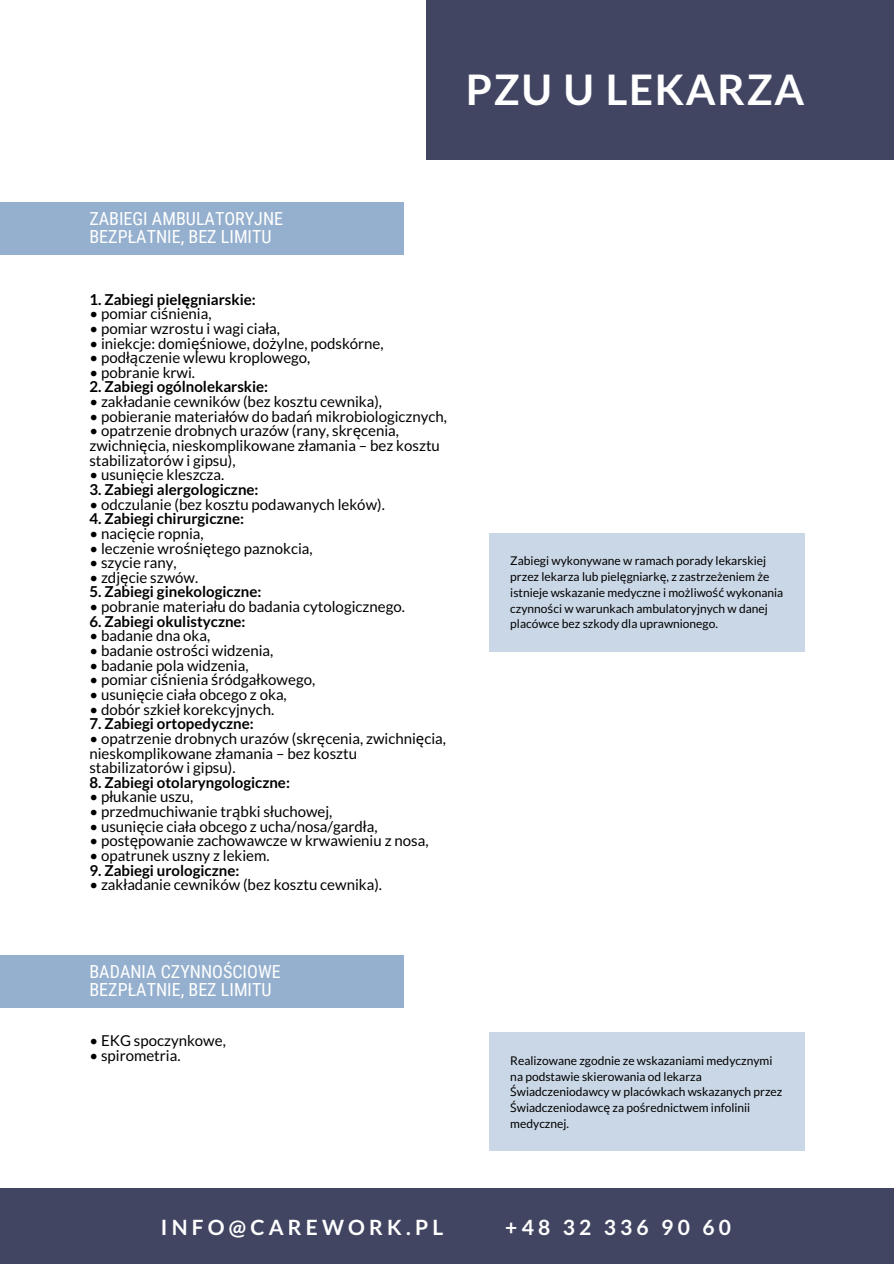
<style>
.page{position:relative;width:894px;height:1264px;background:#fff}
.page>*{position:absolute;margin:0;border:0;box-sizing:border-box;transform-origin:0 0}
.t1{font:700 42px "Lato";letter-spacing:.04em;color:#fff}
.t2{font:700 21px "Lato";letter-spacing:.2em;color:#fff}
.t3{font:18px/18px "Roboto Condensed";color:#fff}
.t4{font:15px/14.7px "Lato";color:#000}
.t5{font:700 15px "Lato";color:#000}
.t6{font:12px/15.8px "Lato";color:#000}
.s1{font-family:"Noto Sans"}
</style>
<div class="page">
<div style="left:426px;top:0;width:467px;height:160px;background:#414562"></div>
<div style="left:0;top:202px;width:403px;height:53px;background:#95b0ce"></div>
<div style="left:0;top:1188px;width:893px;height:75px;background:#414562"></div>
<div style="left:489px;top:533px;width:315px;height:119px;background:#cad7e6"></div>
<div style="left:0;top:955px;width:403px;height:53px;background:#95b0ce"></div>
<div style="left:489px;top:1032px;width:315px;height:119px;background:#cad7e6"></div>
<h1 class="t1" style="left:465px;top:64px;width:340px">PZU U LEKARZA</h1>
<p class="t3" style="left:89px;top:210px;width:195px">ZABIEGI AMBULATORYJNE<br>BEZPŁATNIE, BEZ LIMITU</p>
<p class="t5" style="left:89px;top:290px;width:168px">1. Zabiegi piel<span class="s1">ę</span>gniarskie:</p>
<p class="t4" style="left:89px;top:306px;width:124px">• pomiar ci<span class="s1">ś</span>nienia,</p>
<p class="t4" style="left:89px;top:321px;width:192px">• pomiar wzrostu i wagi cia<span class="s1">ł</span>a,</p>
<p class="t4" style="left:89px;top:335px;width:295px">• iniekcje: domi<span class="s1">ęś</span>niowe, do<span class="s1">ż</span>ylne, podskórne,</p>
<p class="t4" style="left:89px;top:350px;width:222px">• pod<span class="s1">łą</span>czenie wlewu kroplowego,</p>
<p class="t4" style="left:89px;top:364px;width:107px">• pobranie krwi.</p>
<p class="t5" style="left:89px;top:377px;width:180px">2. Zabiegi ogólnolekarskie:</p>
<p class="t4" style="left:89px;top:394px;width:294px">• zak<span class="s1">ł</span>adanie cewników (bez kosztu cewnika),</p>
<p class="t4" style="left:89px;top:408px;width:359px">• pobieranie materia<span class="s1">ł</span>ów do bada<span class="s1">ń</span> mikrobiologicznych,</p>
<p class="t4" style="left:89px;top:423px;width:352px">• opatrzenie drobnych urazów (rany, skr<span class="s1">ę</span>cenia, zwichni<span class="s1">ę</span>cia, nieskomplikowane z<span class="s1">ł</span>amania – bez kosztu stabilizatorów i gipsu),</p>
<p class="t4" style="left:89px;top:467px;width:136px">• usuni<span class="s1">ę</span>cie kleszcza.</p>
<p class="t5" style="left:89px;top:480px;width:170px">3. Zabiegi alergologiczne:</p>
<p class="t4" style="left:89px;top:496px;width:297px">• odczulanie (bez kosztu podawanych leków).</p>
<p class="t5" style="left:89px;top:509px;width:156px">4. Zabiegi chirurgiczne:</p>
<p class="t4" style="left:89px;top:525px;width:116px">• naci<span class="s1">ę</span>cie ropnia,</p>
<p class="t4" style="left:89px;top:540px;width:225px">• leczenie wro<span class="s1">ś</span>ni<span class="s1">ę</span>tego paznokcia,</p>
<p class="t4" style="left:89px;top:555px;width:89px">• szycie rany,</p>
<p class="t4" style="left:89px;top:569px;width:110px">• zdj<span class="s1">ę</span>cie szwów.</p>
<p class="t5" style="left:89px;top:582px;width:173px">5. Zabiegi ginekologiczne:</p>
<p class="t4" style="left:89px;top:599px;width:317px">• pobranie materia<span class="s1">ł</span>u do badania cytologicznego.</p>
<p class="t5" style="left:89px;top:612px;width:158px">6. Zabiegi okulistyczne:</p>
<p class="t4" style="left:89px;top:628px;width:122px">• badanie dna oka,</p>
<p class="t4" style="left:89px;top:643px;width:185px">• badanie ostro<span class="s1">ś</span>ci widzenia,</p>
<p class="t4" style="left:89px;top:657px;width:161px">• badanie pola widzenia,</p>
<p class="t4" style="left:89px;top:672px;width:227px">• pomiar ci<span class="s1">ś</span>nienia <span class="s1">ś</span>ródga<span class="s1">ł</span>kowego,</p>
<p class="t4" style="left:89px;top:686px;width:199px">• usuni<span class="s1">ę</span>cie cia<span class="s1">ł</span>a obcego z oka,</p>
<p class="t4" style="left:89px;top:701px;width:186px">• dobór szkie<span class="s1">ł</span> korekcyjnych.</p>
<p class="t5" style="left:89px;top:714px;width:166px">7. Zabiegi ortopedyczne:</p>
<p class="t4" style="left:89px;top:730px;width:358px">• opatrzenie drobnych urazów (skr<span class="s1">ę</span>cenia, zwichni<span class="s1">ę</span>cia, nieskomplikowane z<span class="s1">ł</span>amania – bez kosztu stabilizatorów i gipsu).</p>
<p class="t5" style="left:89px;top:773px;width:202px">8. Zabiegi otolaryngologiczne:</p>
<p class="t4" style="left:89px;top:789px;width:105px">• p<span class="s1">ł</span>ukanie uszu,</p>
<p class="t4" style="left:89px;top:804px;width:244px">• przedmuchiwanie tr<span class="s1">ą</span>bki s<span class="s1">ł</span>uchowej,</p>
<p class="t4" style="left:89px;top:818px;width:289px">• usuni<span class="s1">ę</span>cie cia<span class="s1">ł</span>a obcego z ucha/nosa/gard<span class="s1">ł</span>a,</p>
<p class="t4" style="left:89px;top:833px;width:340px">• post<span class="s1">ę</span>powanie zachowawcze w krwawieniu z nosa,</p>
<p class="t4" style="left:89px;top:847px;width:182px">• opatrunek uszny z lekiem.</p>
<p class="t5" style="left:89px;top:860px;width:151px">9. Zabiegi urologiczne:</p>
<p class="t4" style="left:89px;top:877px;width:294px">• zak<span class="s1">ł</span>adanie cewników (bez kosztu cewnika).</p>
<p class="t6" style="left:510px;top:553px;width:274px">Zabiegi wykonywane w ramach porady lekarskiej przez lekarza lub piel<span class="s1">ę</span>gniark<span class="s1">ę</span>, z zastrze<span class="s1">ż</span>eniem <span class="s1">ż</span>e istnieje wskazanie medyczne i mo<span class="s1">ż</span>liwo<span class="s1">ść</span> wykonania czynno<span class="s1">ś</span>ci w warunkach ambulatoryjnych w danej placówce bez szkody dla uprawnionego.</p>
<p class="t3" style="left:89px;top:963px;width:193px">BADANIA CZYNNOŚCIOWE<br>BEZPŁATNIE, BEZ LIMITU</p>
<p class="t4" style="left:89px;top:1033px;width:138px">• EKG spoczynkowe,</p>
<p class="t4" style="left:89px;top:1047px;width:93px">• spirometria.</p>
<p class="t6" style="left:510px;top:1052px;width:273px">Realizowane zgodnie ze wskazaniami medycznymi na podstawie skierowania od lekarza <span class="s1">Ś</span>wiadczeniodawcy w placówkach wskazanych przez <span class="s1">Ś</span>wiadczeniodawc<span class="s1">ę</span> za po<span class="s1">ś</span>rednictwem infolinii medycznej.</p>
<h2 class="t2" style="left:161px;top:1213px;width:284px">INFO@CAREWORK.PL</h2>
<h2 class="t2" style="left:505px;top:1213px;width:227px">+48 32 336 90 60</h2>
</div>
